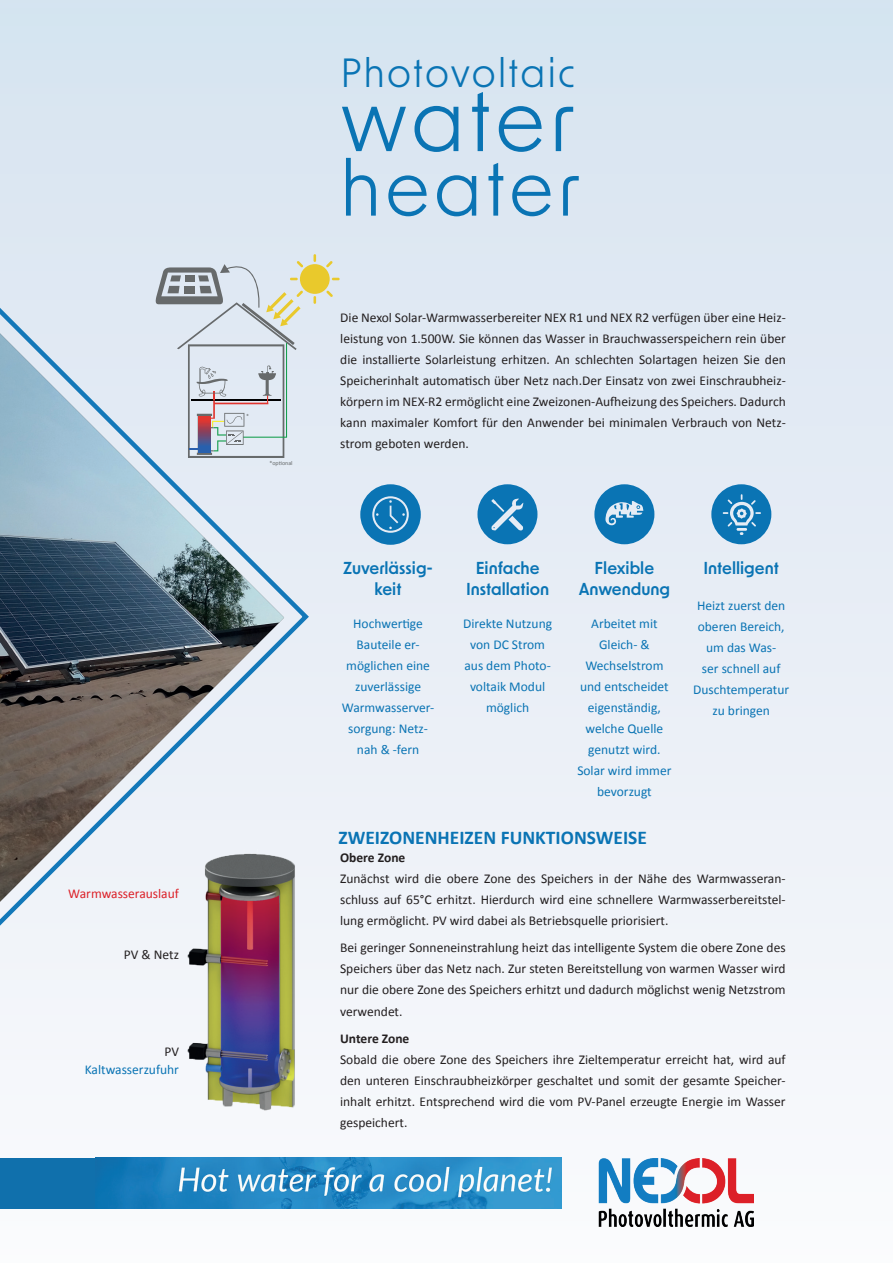
<style>
.page{position:relative;width:893px;height:1263px;background:#fff}
.page>*{position:absolute;margin:0;border:0;box-sizing:border-box;transform-origin:0 0}
.t1{font:84px "New Order";letter-spacing:.055em;color:#0a74b4}
.t2{font:75px "New Order";letter-spacing:.06em;color:#0a74b4}
.t3{font:39px "New Order";letter-spacing:.055em;color:#0a74b4}
.t4{font:700 19.5px "Calibri";color:#0a74b4}
.t5{font:600 16.5px/21px "New Order";color:#0a74b4;text-align:center}
.t6{font:13.5px/21px "Calibri";color:#231f20;text-align:justify}
.t7{font:13.5px/21px "Calibri";color:#0a74b4;text-align:center}
.t8{font:700 13.5px "Calibri";color:#231f20}
.t9{font:13.5px "Calibri";color:#dc2028}
.t10{font:6px "Calibri";color:#676a6b}
</style>
<div class="page">
<div style="left:0;top:0;width:893px;height:1263px;background:linear-gradient(to bottom,#d7e3f0,#f9f9fc)"></div>
<img style="left:599px;top:1159px;width:154px;height:67px">
<div style="left:0;top:1158px;width:96px;height:50px;background:#1070ac"></div>
<img style="left:96px;top:1158px;width:466px;height:50px">
<svg style="left:360px;top:484px;width:61px;height:61px;background:#4c98c7"></svg>
<svg style="left:477px;top:484px;width:60px;height:60px;background:#4f99c8"></svg>
<svg style="left:594px;top:484px;width:60px;height:60px;background:#529bc9"></svg>
<svg style="left:711px;top:484px;width:60px;height:60px;background:#509ac8"></svg>
<svg style="left:0;top:298px;width:312px;height:637px"></svg>
<img style="left:0;top:333px;width:284px;height:569px">
<div style="left:300px;top:264px;width:30px;height:30px;background:#e9c92c;border-radius:50%"></div>
<svg style="left:313px;top:254px;width:3px;height:8px"></svg>
<svg style="left:313px;top:296px;width:3px;height:8px"></svg>
<svg style="left:326px;top:261px;width:7px;height:6px"></svg>
<svg style="left:326px;top:291px;width:7px;height:6px"></svg>
<svg style="left:332px;top:278px;width:8px;height:2px"></svg>
<svg style="left:155px;top:261px;width:148px;height:197px;background:#ced4da"></svg>
<img style="left:181px;top:850px;width:128px;height:263px">
<p class="t9" style="left:68px;top:884px;width:112px">Warmwasserauslauf</p>
<p class="t6" style="left:124px;top:944px;width:57px">PV &amp; Netz</p>
<p class="t6" style="left:164px;top:1041px;width:16px">PV</p>
<p class="t7" style="left:85px;top:1058px;width:96px">Kaltwasserzufuhr</p>
<p class="t10" style="left:246px;top:412px;width:4px">*</p>
<p class="t10" style="left:269px;top:459px;width:25px">*optional</p>
<h3 class="t3" style="left:340px;top:47px;width:236px">Photovoltaic</h3>
<h1 class="t1" style="left:340px;top:66px;width:235px">water</h1>
<h2 class="t2" style="left:340px;top:140px;width:241px">heater</h2>
<p class="t6" style="left:340px;top:307px;width:447px">Die Nexol Solar-Warmwasserbereiter NEX R1 und NEX R2 verfügen über eine Heiz&shy;leistung von 1.500W. Sie können das Wasser in Brauchwasserspeichern rein über die installierte Solarleistung erhitzen. An schlechten Solartagen heizen Sie den Speicherinhalt automatisch über Netz nach.Der Einsatz von zwei Einschraubheiz&shy;körpern im NEX-R2 ermöglicht eine Zweizonen-Aufheizung des Speichers. Dadurch kann maximaler Komfort für den Anwender bei minimalen Verbrauch von Netz&shy;strom geboten werden.</p>
<p class="t5" style="left:343px;top:557px;width:91px">Zuverlässig&shy;keit</p>
<p class="t7" style="left:342px;top:613px;width:94px">Hochwertige<br>Bauteile er&shy;möglichen eine zuverlässige<br>Warmwasserver&shy;sorgung: Netz&shy;nah &amp; -fern</p>
<p class="t5" style="left:466px;top:557px;width:85px">Einfache<br>Installation</p>
<p class="t7" style="left:463px;top:613px;width:90px">Direkte Nutzung von DC Strom aus dem Photo&shy;voltaik Modul möglich</p>
<p class="t5" style="left:579px;top:557px;width:93px">Flexible<br>Anwendung</p>
<p class="t7" style="left:577px;top:613px;width:96px">Arbeitet mit<br>Gleich- &amp;<br>Wechselstrom und entscheidet eigenständig, welche Quelle genutzt wird.<br>Solar wird immer bevorzugt</p>
<h3 class="t4" style="left:339px;top:824px;width:310px">ZWEIZONENHEIZEN FUNKTIONSWEISE</h3>
<p class="t5" style="left:703px;top:557px;width:77px">Intelligent</p>
<p class="t7" style="left:693px;top:595px;width:97px">Heizt zuerst den oberen Bereich, um das Was-<br>ser schnell auf<br>Duschtemperatur zu bringen</p>
<p class="t8" style="left:340px;top:848px;width:67px">Obere Zone</p>
<p class="t6" style="left:340px;top:868px;width:447px">Zunächst wird die obere Zone des Speichers in der Nähe des Warmwasseran&shy;schluss auf 65°C erhitzt. Hierdurch wird eine schnellere Warmwasserbereitstel&shy;lung ermöglicht. PV wird dabei als Betriebsquelle priorisiert.</p>
<p class="t6" style="left:340px;top:937px;width:447px">Bei geringer Sonneneinstrahlung heizt das intelligente System die obere Zone des Speichers über das Netz nach. Zur steten Bereitstellung von warmen Wasser wird nur die obere Zone des Speichers erhitzt und dadurch möglichst wenig Netzstrom verwendet.</p>
<p class="t8" style="left:340px;top:1028px;width:71px">Untere Zone</p>
<p class="t6" style="left:340px;top:1048px;width:447px">Sobald die obere Zone des Speichers ihre Zieltemperatur erreicht hat, wird auf den unteren Einschraubheizkörper geschaltet und somit der gesamte Speicher&shy;inhalt erhitzt. Entsprechend wird die vom PV-Panel erzeugte Energie im Wasser gespeichert.</p>
</div>
